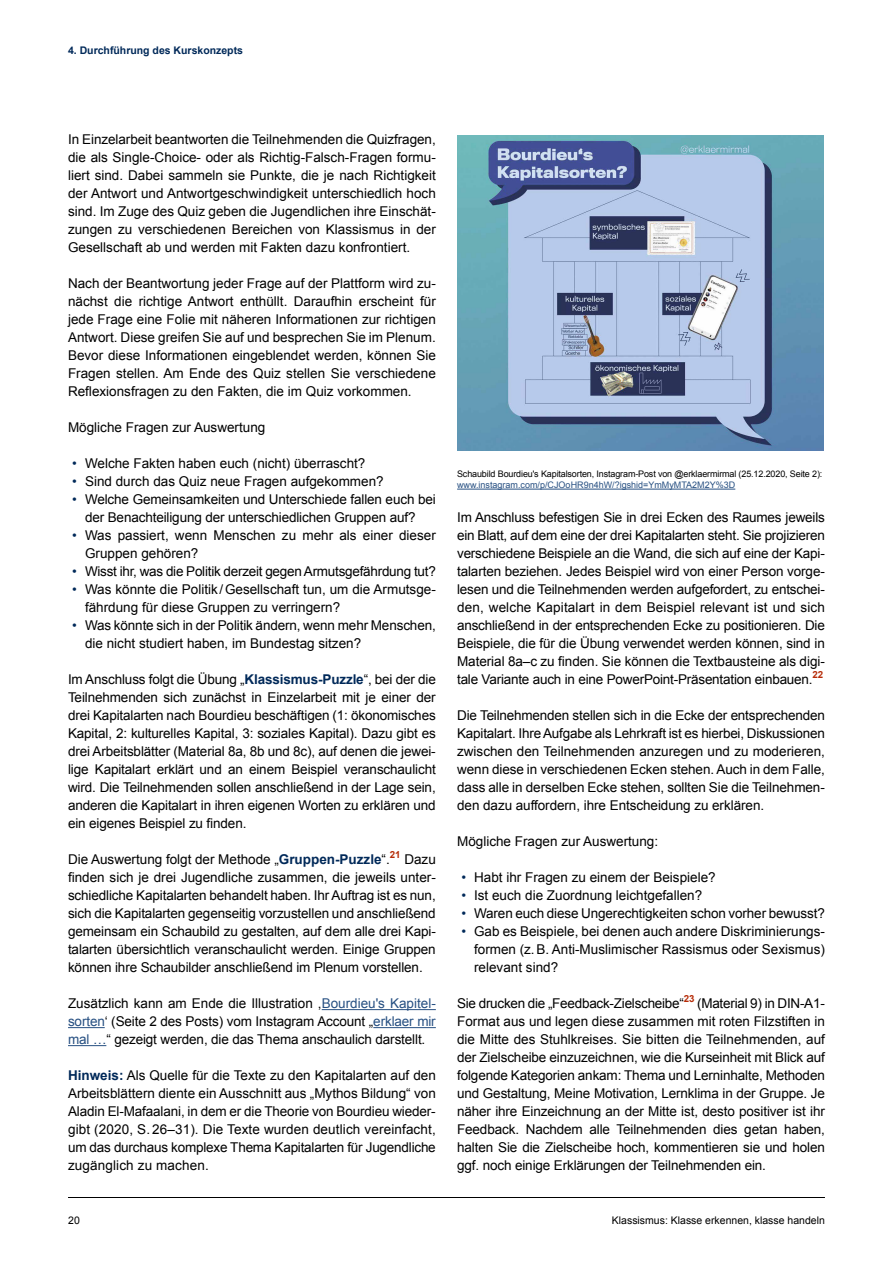
<style>
.page{position:relative;width:893px;height:1263px;background:#fff}
.page>*{position:absolute;margin:0;border:0;box-sizing:border-box;transform-origin:0 0}
.t1{font:13.5px/18px "Arial";letter-spacing:-.005em;color:#000;text-align:justify}
.t2{font:10.5px "Arial";color:#000}
.t3{font:700 10.5px "Arial";color:#002959}
.t4{font:9px "Arial";letter-spacing:-.015em;color:#000}
.t5{font:9px "Arial";color:#275082}
.s1{color:#002959}
.s2{font-weight:700;color:#002959}
.s3{color:#275082}
</style>
<div class="page">
<hr style="left:68px;top:1197px;width:757px;height:1px;background:#000">
<hr style="left:457px;top:489px;width:278px;height:1px;background:#275082">
<img style="left:457px;top:135px;width:366px;height:315px">
<hr style="left:322px;top:1009px;width:114px;height:1px;background:#275082">
<hr style="left:68px;top:1027px;width:37px;height:1px;background:#275082">
<hr style="left:373px;top:1027px;width:63px;height:1px;background:#275082">
<hr style="left:68px;top:1045px;width:38px;height:1px;background:#275082">
<p class="t3" style="left:68px;top:43px;width:177px">4. Durchführung des Kurskonzepts</p>
<p class="t1" style="left:68px;top:130px;width:369px">In Einzelarbeit beantworten die Teilnehmenden die Quizfragen, die als Single-Choice- oder als Richtig-Falsch-Fragen formu&shy;liert sind. Dabei sammeln sie Punkte, die je nach Richtigkeit der Antwort und Antwortgeschwindigkeit unterschiedlich hoch sind. Im Zuge des Quiz geben die Jugendlichen ihre Einschät&shy;zungen zu verschiedenen Bereichen von Klassismus in der Gesellschaft ab und werden mit Fakten dazu konfrontiert.</p>
<p class="t1" style="left:68px;top:274px;width:369px">Nach der Beantwortung jeder Frage auf der Plattform wird zu&shy;nächst die richtige Antwort enthüllt. Daraufhin erscheint für jede Frage eine Folie mit näheren Informationen zur richtigen Antwort. Diese greifen Sie auf und besprechen Sie im Plenum.<br>Bevor diese Informationen eingeblendet werden, können Sie Fragen stellen. Am Ende des Quiz stellen Sie verschiedene Reflexionsfragen zu den Fakten, die im Quiz vorkommen.</p>
<p class="t1" style="left:68px;top:418px;width:199px">Mögliche Fragen zur Auswertung</p>
<p class="t1" style="left:72px;top:454px;width:295px"><span class="s1">•</span> Welche Fakten haben euch (nicht) überrascht?</p>
<p class="t1" style="left:72px;top:472px;width:313px"><span class="s1">•</span> Sind durch das Quiz neue Fragen aufgekommen?</p>
<p class="t1" style="left:72px;top:490px;width:365px;text-align:center"><span class="s1">•</span> Welche Gemeinsamkeiten und Unterschiede fallen euch bei der Benachteiligung der unterschiedlichen Gruppen auf?</p>
<p class="t1" style="left:85px;top:526px;width:352px;text-indent:-13px"><span class="s1">•</span> Was passiert, wenn Menschen zu mehr als einer dieser<br>Gruppen gehören?</p>
<p class="t1" style="left:72px;top:562px;width:365px"><span class="s1">•</span> Wisst ihr, was die Politik derzeit gegen Armutsgefährdung tut?</p>
<p class="t1" style="left:85px;top:580px;width:352px;text-indent:-13px"><span class="s1">•</span> Was könnte die Politik /Gesellschaft tun, um die Armutsge&shy;fährdung für diese Gruppen zu verringern?</p>
<p class="t1" style="left:85px;top:616px;width:352px;text-indent:-13px"><span class="s1">•</span> Was könnte sich in der Politik ändern, wenn mehr Menschen, die nicht studiert haben, im Bundestag sitzen?</p>
<p class="t1" style="left:68px;top:670px;width:369px">Im Anschluss folgt die Übung „<span class="s2">Klassismus-Puzzle</span>“, bei der die Teilnehmenden sich zunächst in Einzelarbeit mit je einer der drei Kapitalarten nach Bourdieu beschäftigen (1: ökonomisches Kapital, 2: kulturelles Kapital, 3: soziales Kapital). Dazu gibt es drei Arbeitsblätter (Material 8a, 8b und 8c), auf denen die jewei&shy;lige Kapitalart erklärt und an einem Beispiel veranschaulicht wird. Die Teilnehmenden sollen anschließend in der Lage sein, anderen die Kapitalart in ihren eigenen Worten zu erklären und ein eigenes Beispiel zu finden.</p>
<p class="t1" style="left:68px;top:850px;width:369px">Die Auswertung folgt der Methode „<span class="s2">Gruppen-Puzzle</span>“.<sup>21</sup> Dazu finden sich je drei Jugendliche zusammen, die jeweils unter&shy;schiedliche Kapitalarten behandelt haben. Ihr Auftrag ist es nun, sich die Kapitalarten gegenseitig vorzustellen und anschließend gemeinsam ein Schaubild zu gestalten, auf dem alle drei Kapi&shy;talarten übersichtlich veranschaulicht werden. Einige Gruppen können ihre Schaubilder anschließend im Plenum vorstellen.</p>
<p class="t1" style="left:68px;top:994px;width:369px">Zusätzlich kann am Ende die Illustration ,<span class="s3">Bourdieu's Kapitel&shy;sorten</span>‘ (Seite 2 des Posts) vom Instagram Account „<span class="s3">erklaer mir mal …</span>“ gezeigt werden, die das Thema anschaulich darstellt.</p>
<p class="t1" style="left:68px;top:1066px;width:369px"><span class="s2">Hinweis:</span> Als Quelle für die Texte zu den Kapitalarten auf den Arbeitsblättern diente ein Ausschnitt aus „Mythos Bildung“ von Aladin El-Mafaalani, in dem er die Theorie von Bourdieu wieder&shy;gibt (2020, S. 26–31). Die Texte wurden deutlich vereinfacht, um das durchaus komplexe Thema Kapitalarten für Jugendliche zugänglich zu machen.</p>
<p class="t4" style="left:457px;top:468px;width:367px">Schaubild Bourdieu's Kapitalsorten, Instagram-Post von @erklaermirmal (25.12.2020, Seite 2):</p>
<p class="t5" style="left:457px;top:478px;width:280px">www.instagram.com/p/CJOoHR9n4hW/?igshid=YmMyMTA2M2Y%3D</p>
<p class="t1" style="left:457px;top:508px;width:369px">Im Anschluss befestigen Sie in drei Ecken des Raumes jeweils ein Blatt, auf dem eine der drei Kapitalarten steht. Sie projizieren verschiedene Beispiele an die Wand, die sich auf eine der Kapi&shy;talarten beziehen. Jedes Beispiel wird von einer Person vorge&shy;lesen und die Teilnehmenden werden aufgefordert, zu entschei&shy;den, welche Kapitalart in dem Beispiel relevant ist und sich anschließend in der entsprechenden Ecke zu positionieren. Die Beispiele, die für die Übung verwendet werden können, sind in Material 8a–c zu finden. Sie können die Textbausteine als digi&shy;tale Variante auch in eine PowerPoint-Präsentation einbauen.<sup>22</sup></p>
<p class="t1" style="left:457px;top:706px;width:369px">Die Teilnehmenden stellen sich in die Ecke der entsprechenden Kapitalart. Ihre Aufgabe als Lehrkraft ist es hierbei, Diskussionen zwischen den Teilnehmenden anzuregen und zu moderieren, wenn diese in verschiedenen Ecken stehen. Auch in dem Falle, dass alle in derselben Ecke stehen, sollten Sie die Teilnehmen&shy;den dazu auffordern, ihre Entscheidung zu erklären.</p>
<p class="t1" style="left:457px;top:832px;width:203px">Mögliche Fragen zur Auswertung:</p>
<p class="t1" style="left:461px;top:868px;width:256px"><span class="s1">•</span> Habt ihr Fragen zu einem der Beispiele?</p>
<p class="t1" style="left:461px;top:886px;width:242px"><span class="s1">•</span> Ist euch die Zuordnung leichtgefallen?</p>
<p class="t1" style="left:461px;top:904px;width:365px"><span class="s1">•</span> Waren euch diese Ungerechtigkeiten schon vorher bewusst?</p>
<p class="t1" style="left:474px;top:922px;width:352px;text-indent:-13px"><span class="s1">•</span> Gab es Beispiele, bei denen auch andere Diskriminierungs&shy;formen (z.B. Anti-Muslimischer Rassismus oder Sexismus) relevant sind?</p>
<p class="t1" style="left:457px;top:994px;width:369px">Sie drucken die „Feedback-Zielscheibe“<sup>23</sup> (Material 9) in DIN-A1- Format aus und legen diese zusammen mit roten Filzstiften in die Mitte des Stuhlkreises. Sie bitten die Teilnehmenden, auf der Zielscheibe einzuzeichnen, wie die Kurseinheit mit Blick auf folgende Kategorien ankam: Thema und Lerninhalte, Methoden und Gestaltung, Meine Motivation, Lernklima in der Gruppe. Je näher ihre Einzeichnung an der Mitte ist, desto positiver ist ihr Feedback. Nachdem alle Teilnehmenden dies getan haben, halten Sie die Zielscheibe hoch, kommentieren sie und holen ggf. noch einige Erklärungen der Teilnehmenden ein.</p>
<p class="t2" style="left:68px;top:1213px;width:13px">20</p>
<p class="t2" style="left:612px;top:1213px;width:215px">Klassismus: Klasse erkennen, klasse handeln</p>
</div>
